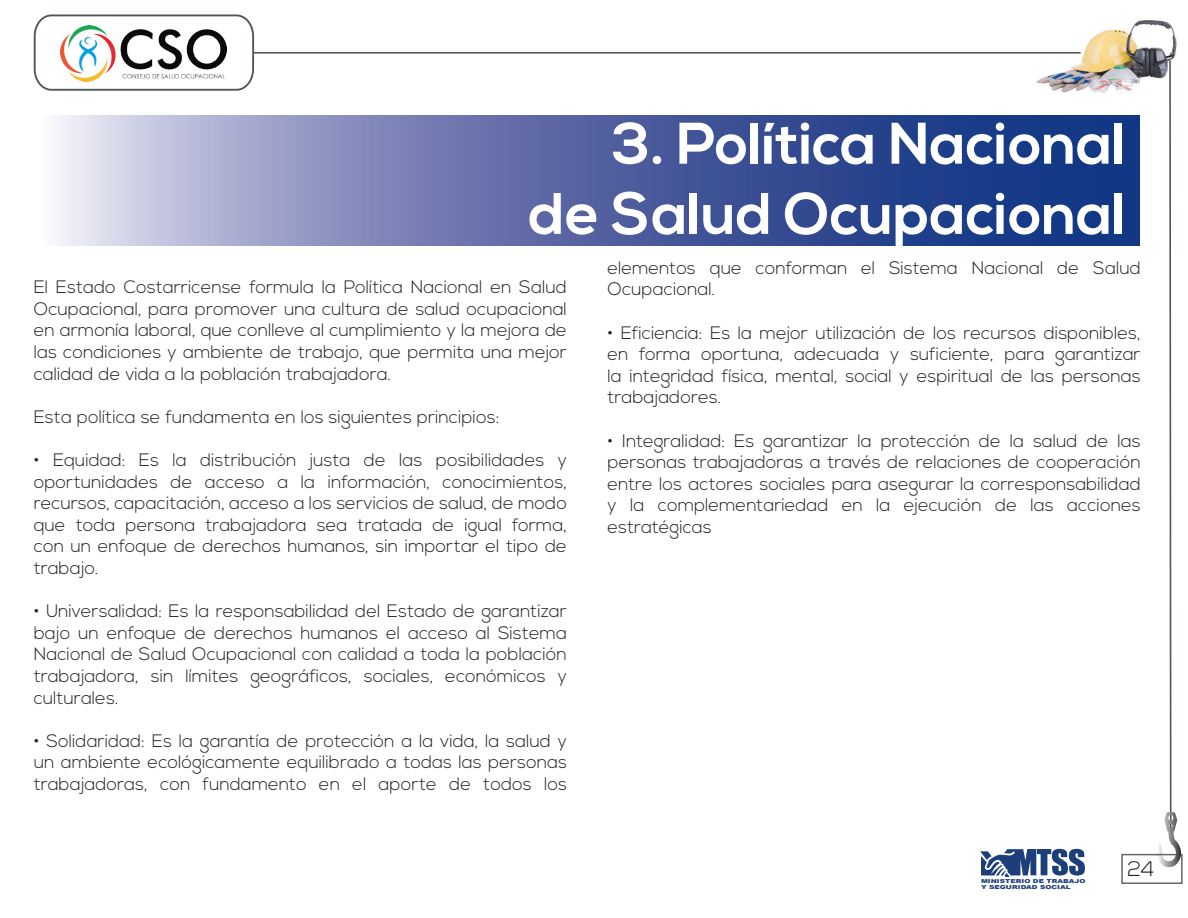
<style>
.page{position:relative;width:1188px;height:918px;background:#fff}
.page>*{position:absolute;margin:0;border:0;box-sizing:border-box;transform-origin:0 0}
.t1{font:700 58.5px/70.2px "Nexa";color:#fff;text-align:right}
.t2{font:300 21px "Nexa";color:#231f20}
.t3{font:300 18px/21.6px "Nexa";color:#231f20;text-align:justify}
.t4{font:900 5.4px/6.4px "Arial";color:#1c3f7a;scale:1.36 1}
</style>
<div class="page">
<img style="left:1036px;top:20px;width:141px;height:73px">
<svg style="left:980px;top:849px;width:105px;height:28px"></svg>
<hr style="left:253px;top:52px;width:828px;height:2px;background:#505759">
<svg style="left:33px;top:14px;width:222px;height:77px"></svg>
<img style="left:61px;top:25px;width:166px;height:56px">
<div style="left:1121px;top:854px;width:62px;height:30px;border:2px solid #646869"></div>
<svg style="left:1156px;top:59px;width:25px;height:808px"></svg>
<svg style="left:58px;top:116px;width:1082px;height:129px;background:#6070a9"></svg>
<h1 class="t1" style="left:528px;top:111px;width:599px">3. Política Nacional de Salud Ocupacional</h1>
<p class="t3" style="left:607px;top:258px;width:535px">elementos que conforman el Sistema Nacional de Salud<br>Ocupacional.</p>
<p class="t3" style="left:607px;top:322px;width:535px">• Eficiencia: Es la mejor utilización de los recursos disponibles, en forma oportuna, adecuada y suficiente, para garantizar la integridad física, mental, social y espiritual de las personas trabajadores.</p>
<p class="t3" style="left:607px;top:430px;width:535px">• Integralidad: Es garantizar la protección de la salud de las personas trabajadoras a través de relaciones de cooperación entre los actores sociales para asegurar la corresponsabilidad y la complementariedad en la ejecución de las acciones estratégicas</p>
<p class="t3" style="left:34px;top:277px;width:535px">El Estado Costarricense formula la Política Nacional en Salud Ocupacional, para promover una cultura de salud ocupacional en armonía laboral, que conlleve al cumplimiento y la mejora de las condiciones y ambiente de trabajo, que permita una mejor calidad de vida a la población trabajadora.</p>
<p class="t3" style="left:34px;top:407px;width:467px">Esta política se fundamenta en los siguientes principios:</p>
<p class="t3" style="left:34px;top:450px;width:535px">• Equidad: Es la distribución justa de las posibilidades y oportunidades de acceso a la información, conocimientos, recursos, capacitación, acceso a los servicios de salud, de modo que toda persona trabajadora sea tratada de igual forma, con un enfoque de derechos humanos, sin importar el tipo de trabajo.</p>
<p class="t3" style="left:34px;top:601px;width:535px">• Universalidad: Es la responsabilidad del Estado de garantizar bajo un enfoque de derechos humanos el acceso al Sistema Nacional de Salud Ocupacional con calidad a toda la población trabajadora, sin límites geográficos, sociales, económicos y culturales.</p>
<p class="t3" style="left:34px;top:731px;width:535px">• Solidaridad: Es la garantía de protección a la vida, la salud y un ambiente ecológicamente equilibrado a todas las personas trabajadoras, con fundamento en el aporte de todos los</p>
<p class="t4" style="left:981px;top:878px;width:78px">MINISTERIO DE TRABAJO<br>Y SEGURIDAD SOCIAL</p>
<p class="t2" style="left:1128px;top:857px;width:28px">24</p>
</div>
